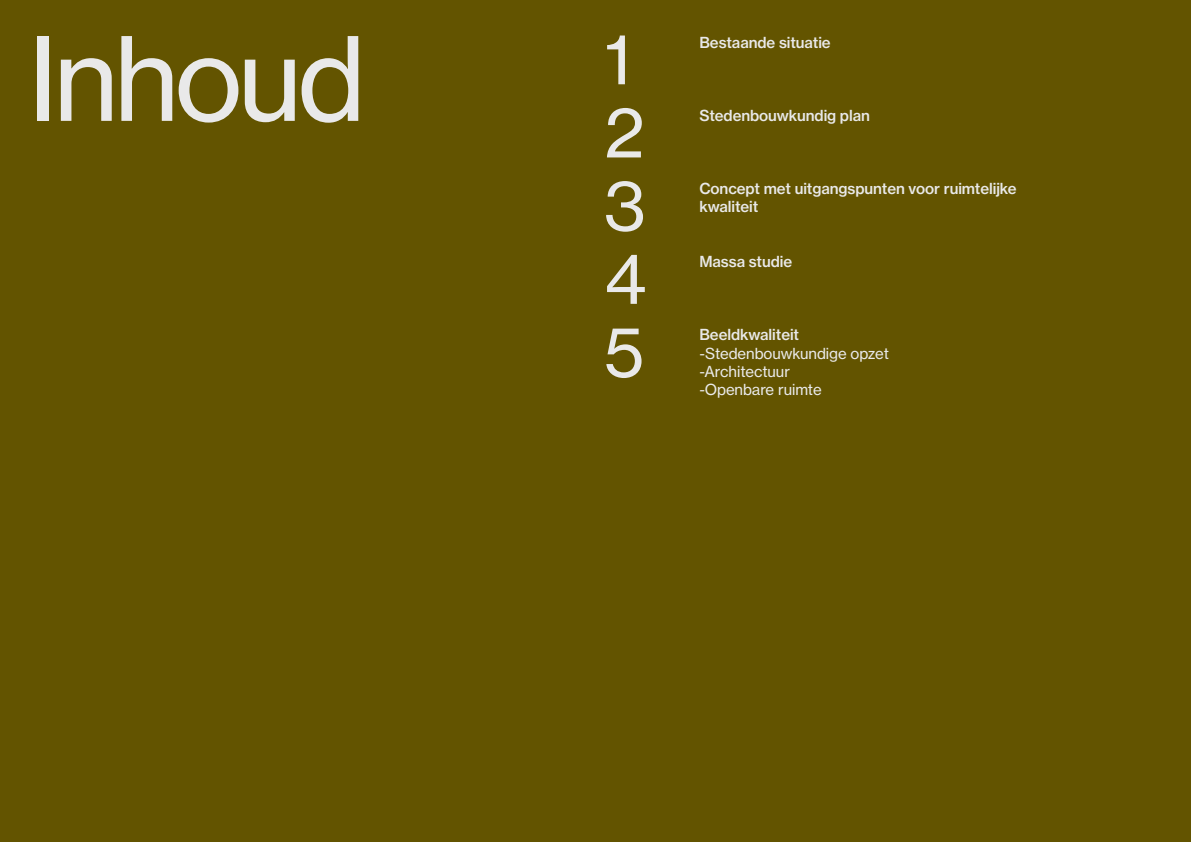
<style>
.page{position:relative;width:1191px;height:842px;background:#635400}
.page>*{position:absolute;margin:0;border:0;box-sizing:border-box;transform-origin:0 0}
.t1{font:114px "N Haas Grotesk TX Pro 55 Rg";letter-spacing:-.04em;color:#e9e9e9}
.t2{font:68px/73.2px "N Haas Grotesk TX Pro 55 Rg";color:#e9e9e9}
.t3{font:15px/18.3px "N Haas Grotesk TX Pro 65 Md";letter-spacing:-.005em;color:#e9e9e9}
.t4{font:15px/18.3px "N Haas Grotesk TX Pro 55 Rg";letter-spacing:-.005em;color:#e9e9e9}
</style>
<div class="page">
<h1 class="t1" style="left:28px;top:9px;width:338px">Inhoud</h1>
<h2 class="t2" style="left:604px;top:23px;width:44px">1<br>2<br>3<br>4<br>5</h2>
<p class="t3" style="left:699px;top:33px;width:133px">Bestaande situatie</p>
<p class="t3" style="left:699px;top:106px;width:172px">Stedenbouwkundig plan</p>
<p class="t3" style="left:699px;top:179px;width:319px">Concept met uitgangspunten voor ruimtelijke kwaliteit</p>
<p class="t3" style="left:699px;top:253px;width:94px">Massa studie</p>
<p class="t3" style="left:699px;top:326px;width:101px">Beeldkwaliteit</p>
<p class="t4" style="left:699px;top:344px;width:191px">-Stedenbouwkundige opzet -Architectuur<br>-Openbare ruimte</p>
</div>
